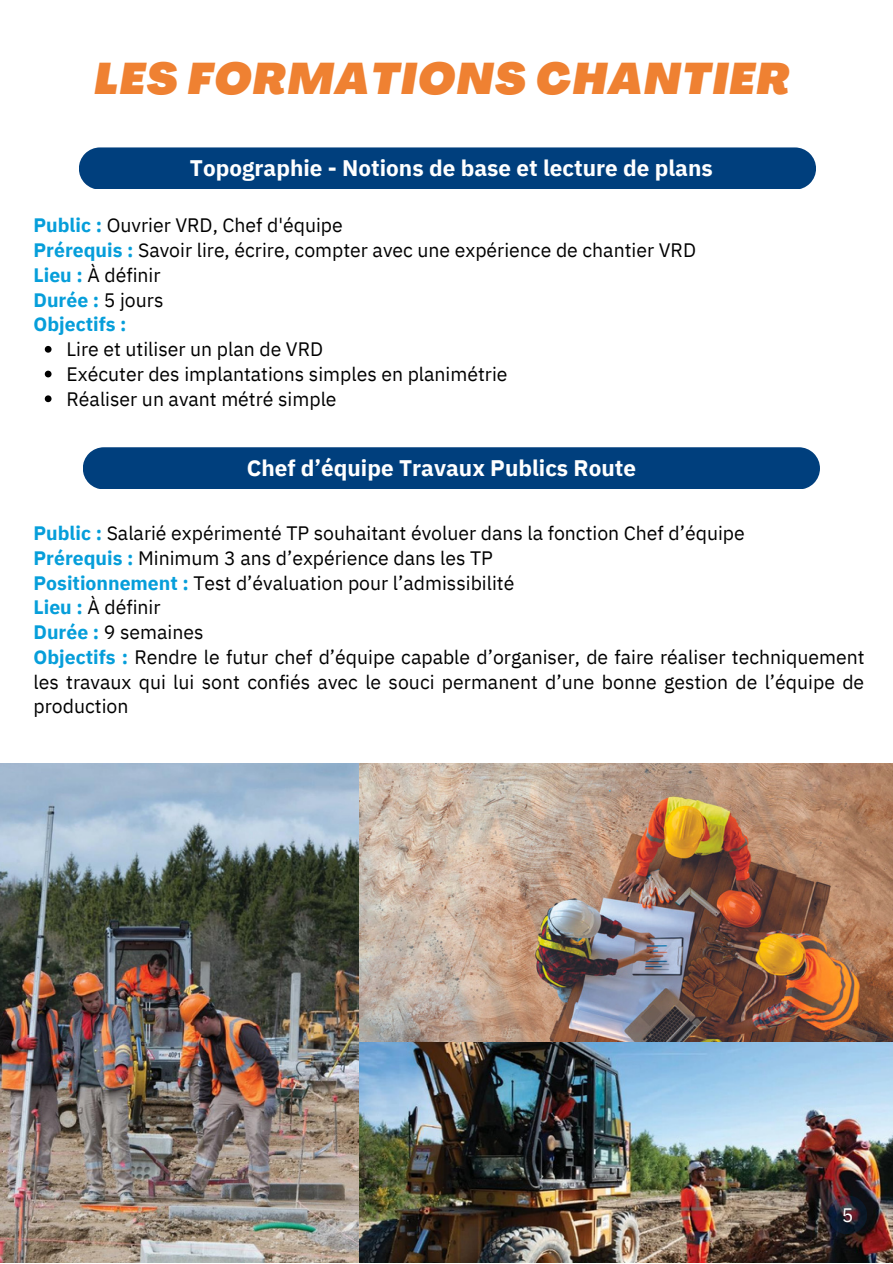
<style>
.page{position:relative;width:893px;height:1264px;background:#fff}
.page>*{position:absolute;margin:0;border:0;box-sizing:border-box;transform-origin:0 0}
.t1{font:italic 900 43.5px "Agrandir";letter-spacing:.035em;color:#ef8132}
.t2{font:700 22.5px "IBM Plex Sans";color:#fff}
.t3{font:19.5px "IBM Plex Sans";color:#fff}
.t4{font:19.35px/24.8px "IBM Plex Sans";color:#000}
.s1{font-weight:700;color:#069eda}
</style>
<div class="page">
<div style="left:83px;top:447px;width:736px;height:42px;background:#003f7d"></div>
<img style="left:0;top:763px;width:359px;height:499px">
<img style="left:359px;top:763px;width:533px;height:279px">
<img style="left:359px;top:1042px;width:533px;height:220px">
<svg style="left:828px;top:1195px;width:39px;height:39px"></svg>
<svg style="left:45px;top:346px;width:7px;height:6px"></svg>
<svg style="left:45px;top:370px;width:7px;height:7px"></svg>
<svg style="left:45px;top:395px;width:7px;height:7px"></svg>
<div style="left:79px;top:147px;width:736px;height:42px;background:#003f7d"></div>
<h1 class="t1" style="left:94px;top:62px;width:696px">LES FORMATIONS CHANTIER</h1>
<p class="t2" style="left:190px;top:153px;width:524px">Topographie - Notions de base et lecture de plans</p>
<p class="t4" style="left:34px;top:213px;width:664px"><span class="s1">Public :</span> Ouvrier VRD, Chef d'équipe<br><span class="s1">Prérequis :</span> Savoir lire, écrire, compter avec une expérience de chantier VRD<br><span class="s1">Lieu :</span> À définir<br><span class="s1">Durée :</span> 5 jours<br><span class="s1">Objectifs :</span></p>
<p class="t4" style="left:67px;top:336px;width:442px">Lire et utiliser un plan de VRD<br>Exécuter des implantations simples en planimétrie<br>Réaliser un avant métré simple</p>
<p class="t2" style="left:247px;top:453px;width:391px">Chef d’équipe Travaux Publics Route</p>
<p class="t4" style="left:34px;top:520px;width:832px"><span class="s1">Public :</span> Salarié expérimenté TP souhaitant évoluer dans la fonction Chef d’équipe<br><span class="s1">Prérequis :</span> Minimum 3 ans d’expérience dans les TP<br><span class="s1">Positionnement :</span> Test d’évaluation pour l’admissibilité<br><span class="s1">Lieu :</span> À définir<br><span class="s1">Durée :</span> 9 semaines<br><span class="s1">Objectifs :</span> Rendre le futur chef d’équipe capable d’organiser, de faire réaliser techniquement les travaux qui lui sont confiés avec le souci permanent d’une bonne gestion de l’équipe de production</p>
<p class="t3" style="left:841px;top:1201px;width:13px">5</p>
</div>
